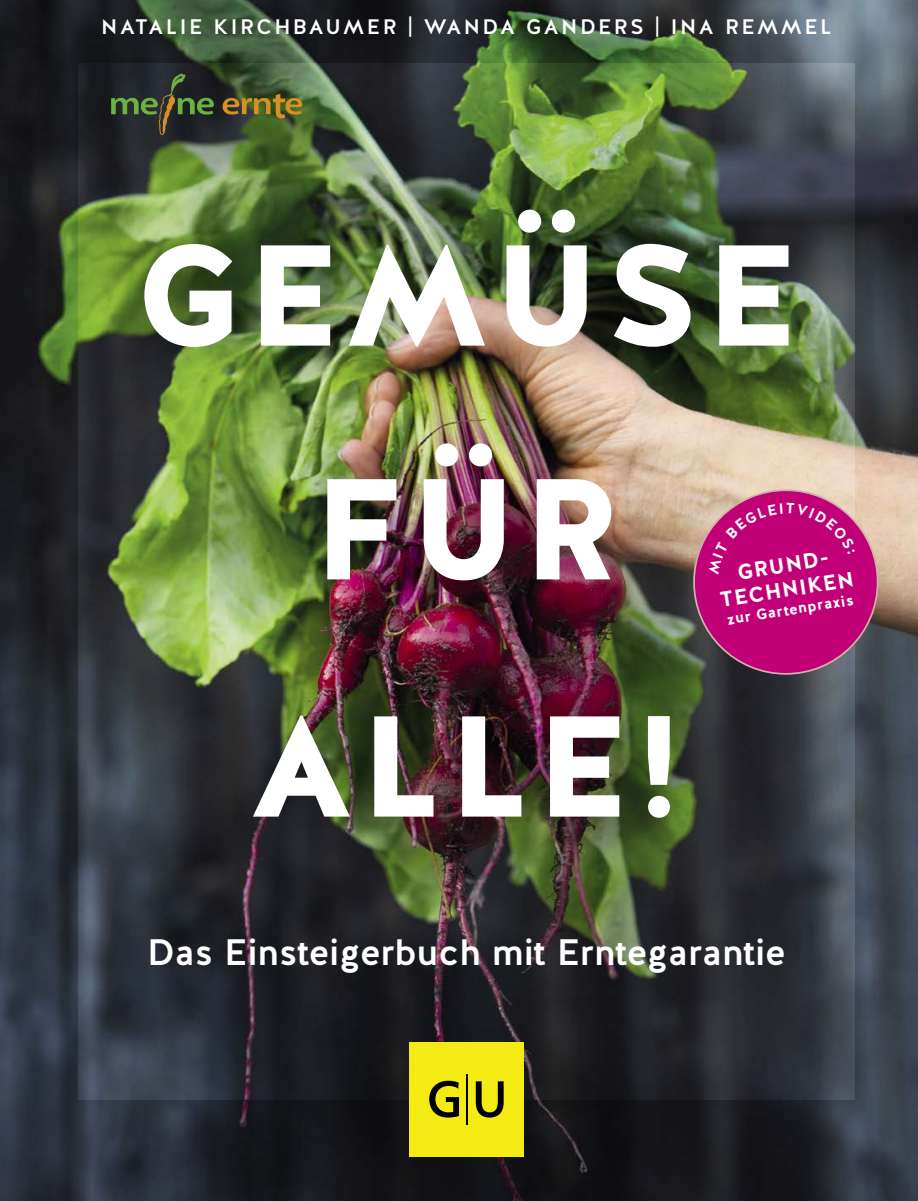
<style>
.page{position:relative;width:918px;height:1201px;background:#fff}
.page>*{position:absolute;margin:0;border:0;box-sizing:border-box;transform-origin:0 0}
.t1{font:900 143.15px/235.4px "Halis GR";letter-spacing:.04em;color:#fff;text-align:center}
.t2{font:500 36.75px "Halis GR";color:#fff}
.t3{font:700 21.35px/24.5px "Halis GR";color:#fff;text-align:center}
.t4{font:500 21px "Halis GR";letter-spacing:.12em;color:#fff}
.t5{font:700 15.05px "Halis GR";color:#fff}
</style>
<div class="page">
<img style="left:0;top:0;width:918px;height:1200px">
<img style="left:78px;top:63px;width:776px;height:1036px">
<div style="left:409px;top:1042px;width:114px;height:114px;background:#f4eb15"></div>
<svg style="left:429px;top:1080px;width:30px;height:37px"></svg>
<svg style="left:476px;top:1081px;width:27px;height:36px"></svg>
<hr style="left:467px;top:1074px;width:1px;height:50px;background:#000">
<svg style="left:222px;top:94px;width:80px;height:24px"></svg>
<svg style="left:111px;top:73px;width:103px;height:62px"></svg>
<div style="left:694px;top:490px;width:183px;height:184px;background:#c10077;border-radius:50%"></div>
<svg style="left:708px;top:503px;width:147px;height:32px"></svg>
<p class="t4" style="left:101px;top:14px;width:732px">NATALIE KIRCHBAUMER | WANDA GANDERS | INA REMMEL</p>
<h1 class="t1" style="left:136px;top:178px;width:663px">GEMÜSE<br>FÜR<br>ALLE!</h1>
<p class="t3" style="left:714px;top:563px;width:131px;rotate:-9deg">GRUND-<br>TECHNIKEN</p>
<p class="t5" style="left:725px;top:610px;width:130px;rotate:-9deg">zur Gartenpraxis</p>
<h2 class="t2" style="left:147px;top:930px;width:640px">Das Einsteigerbuch mit Erntegarantie</h2>
</div>
